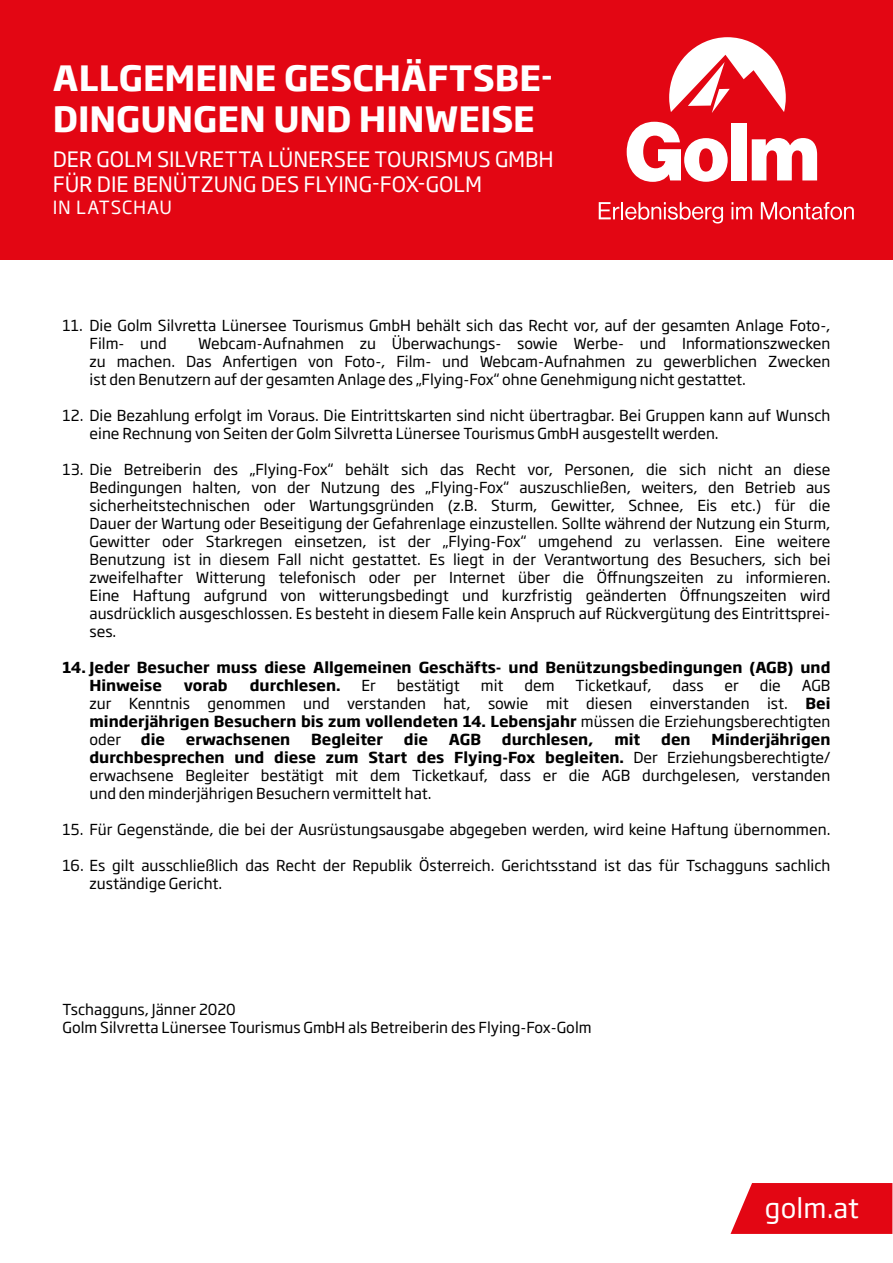
<style>
.page{position:relative;width:893px;height:1263px;background:#fff}
.page>*{position:absolute;margin:0;border:0;box-sizing:border-box;transform-origin:0 0}
.t1{font:700 34.5px/41.4px "Soho Gothic Pro";color:#fff}
.t2{font:27px "Soho Gothic Pro";letter-spacing:.005em;color:#fff}
.t3{font:21px/25.2px "Soho Gothic Pro";letter-spacing:-.005em;color:#fff}
.t4{font:18px "Soho Gothic Pro";letter-spacing:.05em;color:#fff}
.t5{font:15px/18px "Soho Gothic Pro";color:#000}
.t6{font:700 15px/18px "Soho Gothic Pro";color:#000}
.s1{font-weight:700}
</style>
<div class="page">
<svg style="left:730px;top:1183px;width:162px;height:51px;background:#e51824"></svg>
<div style="left:0;top:0;width:893px;height:259px;background:#e30613"></div>
<svg style="left:627px;top:122px;width:101px;height:60px"></svg>
<div style="left:731px;top:123px;width:15px;height:57px;background:#fff"></div>
<svg style="left:752px;top:138px;width:65px;height:42px"></svg>
<svg style="left:669px;top:37px;width:117px;height:76px"></svg>
<svg style="left:599px;top:202px;width:124px;height:22px"></svg>
<svg style="left:731px;top:202px;width:21px;height:17px"></svg>
<svg style="left:761px;top:202px;width:93px;height:18px"></svg>
<h1 class="t1" style="left:53px;top:55px;width:502px">ALLGEMEINE GESCHÄFTSBE-<br>DINGUNGEN UND HINWEISE</h1>
<h3 class="t3" style="left:53px;top:145px;width:503px">DER GOLM SILVRETTA LÜNERSEE TOURISMUS GMBH<br>FÜR DIE BENÜTZUNG DES FLYING-FOX-GOLM</h3>
<p class="t4" style="left:53px;top:193px;width:121px">IN LATSCHAU</p>
<p class="t5" style="left:90px;top:315px;width:742px;text-indent:-27px">11. Die Golm Silvretta Lünersee Tourismus GmbH behält sich das Recht vor, auf der gesamten Anlage Foto-,<br>Film- und</p>
<p class="t5" style="left:90px;top:333px;width:742px;text-align:justify;text-indent:109px">Webcam-Aufnahmen zu Überwachungs- sowie Werbe- und Informationszwecken zu machen. Das Anfertigen von Foto-, Film- und Webcam-Aufnahmen zu gewerblichen Zwecken ist den Benutzern auf der gesamten Anlage des „Flying-Fox“ ohne Genehmigung nicht gestattet.</p>
<p class="t5" style="left:90px;top:405px;width:742px;text-indent:-27px">12. Die Bezahlung erfolgt im Voraus. Die Eintrittskarten sind nicht übertragbar. Bei Gruppen kann auf Wunsch eine Rechnung von Seiten der Golm Silvretta Lünersee Tourismus GmbH ausgestellt werden.</p>
<p class="t5" style="left:90px;top:459px;width:742px;text-align:justify;text-indent:-27px">13. Die Betreiberin des „Flying-Fox“ behält sich das Recht vor, Personen, die sich nicht an diese Bedingungen halten, von der Nutzung des „Flying-Fox“ auszuschließen, weiters, den Betrieb aus sicherheitstechnischen oder Wartungsgründen (z.B. Sturm, Gewitter, Schnee, Eis etc.) für die Dauer der Wartung oder Beseitigung der Gefahrenlage einzustellen. Sollte während der Nutzung ein Sturm, Gewitter oder Starkregen einsetzen, ist der „Flying-Fox“ umgehend zu verlassen. Eine weitere Benutzung ist in diesem Fall nicht gestattet. Es liegt in der Verantwortung des Besuchers, sich bei zweifelhafter Witterung telefonisch oder per Internet über die Öffnungszeiten zu informieren.<br>Eine Haftung aufgrund von witterungsbedingt und kurzfristig geänderten Öffnungszeiten wird ausdrücklich ausgeschlossen. Es besteht in diesem Falle kein Anspruch auf Rückvergütung des Eintrittsprei&shy;ses.</p>
<p class="t6" style="left:90px;top:657px;width:742px;text-indent:-27px">14. Jeder Besucher muss diese Allgemeinen Geschäfts- und Benützungsbedingungen (AGB) und<br>Hinweise</p>
<p class="t6" style="left:184px;top:675px;width:45px">vorab</p>
<p class="t6" style="left:250px;top:675px;width:92px">durchlesen.</p>
<p class="t5" style="left:362px;top:675px;width:16px">Er</p>
<p class="t5" style="left:397px;top:675px;width:65px">bestätigt</p>
<p class="t5" style="left:481px;top:675px;width:24px">mit</p>
<p class="t5" style="left:524px;top:675px;width:32px">dem</p>
<p class="t5" style="left:575px;top:675px;width:77px">Ticketkauf,</p>
<p class="t5" style="left:672px;top:675px;width:33px">dass</p>
<p class="t5" style="left:724px;top:675px;width:16px">er</p>
<p class="t5" style="left:760px;top:675px;width:23px">die</p>
<p class="t5" style="left:90px;top:675px;width:742px;text-align:justify;text-indent:712px">AGB zur Kenntnis genommen und verstanden hat, sowie mit diesen einverstanden ist. <span class="s1">Bei minderjährigen Besuchern bis zum vollendeten 14. Lebensjahr</span> müssen die Erziehungsberechtigten oder</p>
<p class="t5" style="left:90px;top:729px;width:742px;text-align:justify;text-indent:622px"><span class="s1">Minderjährigen durchbesprechen und diese zum Start des Flying-Fox begleiten.</span> Der Erziehungsberechtigte/ erwachsene Begleiter bestätigt mit dem Ticketkauf, dass er die AGB durchgelesen, verstanden und den minderjährigen Besuchern vermittelt hat.</p>
<p class="t5" style="left:63px;top:819px;width:769px">15. Für Gegenstände, die bei der Ausrüstungsausgabe abgegeben werden, wird keine Haftung übernommen.</p>
<p class="t5" style="left:90px;top:855px;width:742px;text-indent:-27px">16. Es gilt ausschließlich das Recht der Republik Österreich. Gerichtsstand ist das für Tschagguns sachlich zuständige Gericht.</p>
<p class="t6" style="left:141px;top:729px;width:26px">die</p>
<p class="t6" style="left:186px;top:729px;width:106px">erwachsenen</p>
<p class="t6" style="left:311px;top:729px;width:73px">Begleiter</p>
<p class="t6" style="left:404px;top:729px;width:26px">die</p>
<p class="t6" style="left:449px;top:729px;width:34px">AGB</p>
<p class="t6" style="left:502px;top:729px;width:93px">durchlesen,</p>
<p class="t6" style="left:614px;top:729px;width:27px">mit</p>
<p class="t6" style="left:661px;top:729px;width:31px">den</p>
<p class="t5" style="left:63px;top:999px;width:531px">Tschagguns, Jänner 2020<br>Golm Silvretta Lünersee Tourismus GmbH als Betreiberin des Flying-Fox-Golm</p>
<h2 class="t2" style="left:765px;top:1187px;width:95px">golm.at</h2>
</div>
